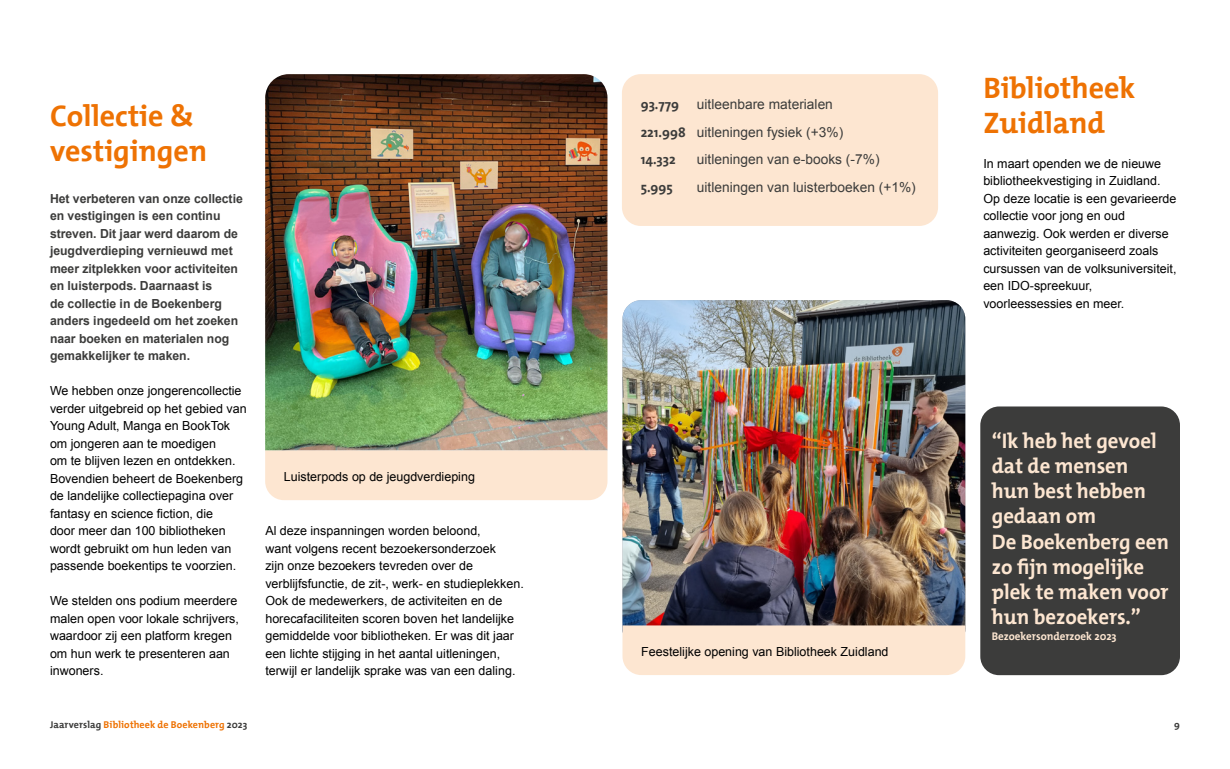
<style>
.page{position:relative;width:1230px;height:769px;background:#fff}
.page>*{position:absolute;margin:0;border:0;box-sizing:border-box;transform-origin:0 0}
.t1{font:700 30px/35px "The Mix";color:#ee7203}
.t2{font:700 21.25px/25px "The Mix";letter-spacing:-.005em;color:#fde6d1}
.t3{font:13.75px/27.5px "Arial";color:#3c3c3b}
.t4{font:700 13.75px "The Mix";color:#3c3c3b}
.t5{font:12.5px/17.5px "Arial";color:#000}
.t6{font:700 12.5px/17.5px "Arial";letter-spacing:-.005em;color:#3c3c3b}
.t7{font:700 11.25px "The Mix";letter-spacing:-.005em;color:#fde6d1}
.t8{font:700 10px "The Mix";letter-spacing:.01em;color:#ee7203}
.t9{font:700 10px "The Mix";color:#3c3c3b}
.s1{font-family:"The Mix";font-weight:700}
.s2{color:#3c3c3b}
</style>
<div class="page">
<div style="left:622px;top:74px;width:316px;height:152px;background:#fde6d1;border-radius:19px"></div>
<div style="left:980px;top:406px;width:200px;height:269px;background:#3c3c3b;border-radius:19px"></div>
<img style="left:265px;top:74px;width:343px;height:376px">
<div style="left:265px;top:450px;width:343px;height:50px;background:#fde6d1"></div>
<img style="left:622px;top:300px;width:343px;height:325px">
<div style="left:622px;top:625px;width:343px;height:50px;background:#fde6d1"></div>
<h1 class="t1" style="left:50px;top:97px;width:159px">Collectie &amp; vestigingen</h1>
<p class="t6" style="left:50px;top:190px;width:194px">Het verbeteren van onze collectie en vestigingen is een continu streven. Dit jaar werd daarom de jeugdverdieping vernieuwd met meer zitplekken voor activiteiten en luisterpods. Daarnaast is<br>de collectie in de Boekenberg anders ingedeeld om het zoeken naar boeken en materialen nog gemakkelijker te maken.</p>
<p class="t5" style="left:50px;top:382px;width:198px">We hebben onze jongerencollectie verder uitgebreid op het gebied van<br>Young Adult, Manga en BookTok om jongeren aan te moedigen<br>om te blijven lezen en ontdekken.<br>Bovendien beheert de Boekenberg de landelijke collectiepagina over fantasy en science fiction, die<br>door meer dan 100 bibliotheken wordt gebruikt om hun leden van passende boekentips te voorzien.</p>
<p class="t5" style="left:50px;top:592px;width:190px">We stelden ons podium meerdere malen open voor lokale schrijvers, waardoor zij een platform kregen om hun werk te presenteren aan inwoners.</p>
<p class="t5" style="left:284px;top:468px;width:193px">Luisterpods op de jeugdverdieping</p>
<p class="t5" style="left:265px;top:522px;width:260px">Al deze inspanningen worden beloond,<br>want volgens recent bezoekersonderzoek<br>zijn onze bezoekers tevreden over de verblijfsfunctie, de zit-, werk- en studieplekken.<br>Ook de medewerkers, de activiteiten en de horecafaciliteiten scoren boven het landelijke gemiddelde voor bibliotheken. Er was dit jaar een lichte stijging in het aantal uitleningen, terwijl er landelijk sprake was van een daling.</p>
<p class="t3" style="left:641px;top:91px;width:204px;text-indent:56px">uitleenbare materialen<br><span class="s1">221.998</span> uitleningen fysiek (+3%)</p>
<p class="t4" style="left:641px;top:148px;width:37px">14.332</p>
<p class="t3" style="left:697px;top:146px;width:184px">uitleningen van e-books (-7%)</p>
<p class="t4" style="left:641px;top:175px;width:34px">5.995</p>
<p class="t3" style="left:697px;top:173px;width:220px">uitleningen van luisterboeken (+1%)</p>
<p class="t4" style="left:641px;top:93px;width:40px">93.779</p>
<p class="t5" style="left:641px;top:642px;width:249px">Feestelijke opening van Bibliotheek Zuidland</p>
<h1 class="t1" style="left:983px;top:69px;width:154px">Bibliotheek<br>Zuidland</h1>
<p class="t5" style="left:983px;top:154px;width:195px">In maart openden we de nieuwe bibliotheekvestiging in Zuidland.<br>Op deze locatie is een gevarieerde collectie voor jong en oud aanwezig. Ook werden er diverse activiteiten georganiseerd zoals cursussen van de volksuniversiteit, een IDO-spreekuur, voorleessessies en meer.</p>
<h2 class="t2" style="left:992px;top:428px;width:179px">“Ik heb het gevoel dat de mensen hun best hebben gedaan om<br>De Boekenberg een zo fijn mogelijke plek te maken voor hun bezoekers.”</h2>
<p class="t7" style="left:992px;top:627px;width:126px">Bezoekersonderzoek 2023</p>
<p class="t8" style="left:50px;top:716px;width:199px"><span class="s2">Jaarverslag</span> Bibliotheek de Boekenberg <span class="s2">2023</span></p>
<p class="t9" style="left:1174px;top:716px;width:7px">9</p>
</div>
